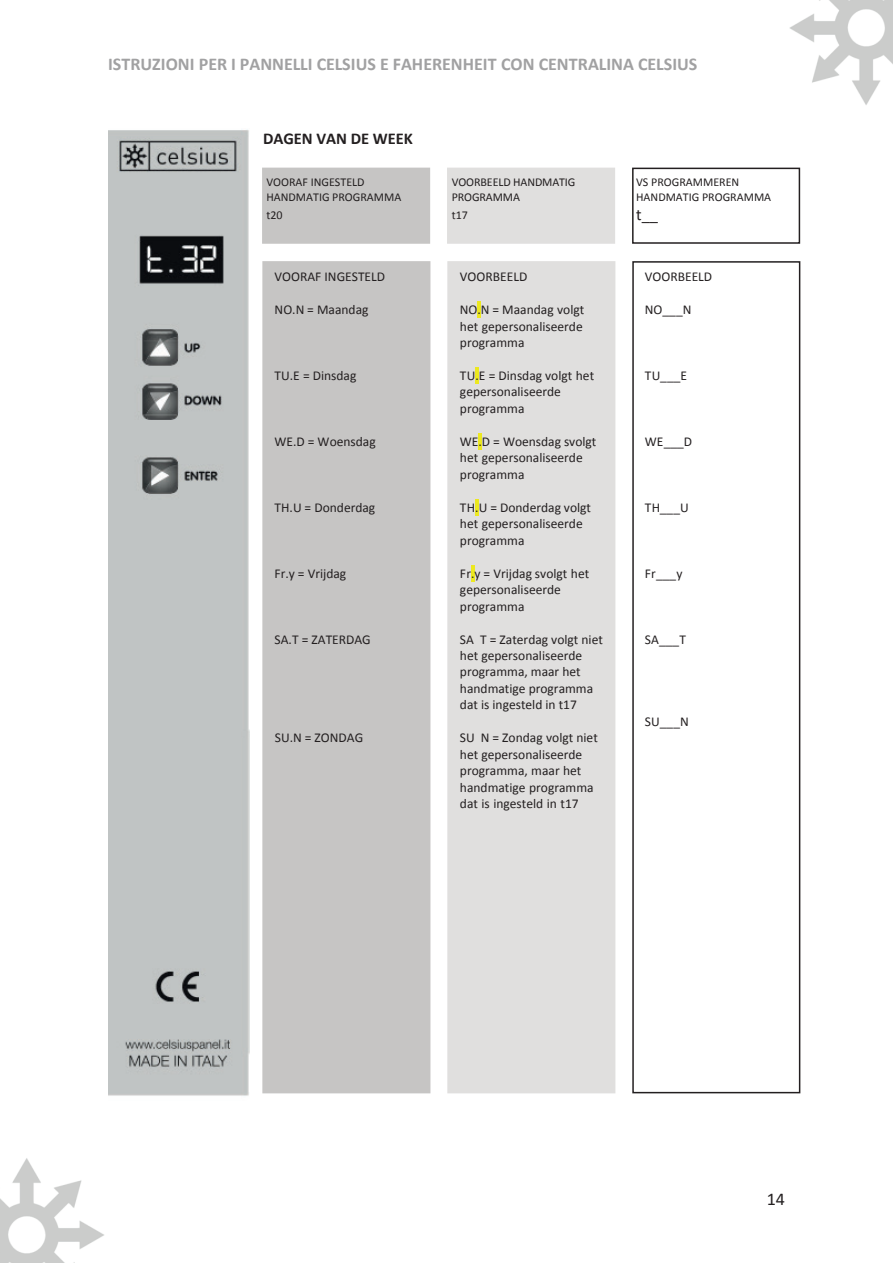
<style>
.page{position:relative;width:893px;height:1263px;background:#fff}
.page>*{position:absolute;margin:0;border:0;box-sizing:border-box;transform-origin:0 0}
.t1{font:700 18px "Calibri";color:#a1a1a2}
.t2{font:18px "Calibri";color:#231f20}
.t3{font:700 16.5px "Calibri";color:#231f20}
.t4{font:16.5px "Calibri";color:#231f20}
.t5{font:13.5px/16.5px "Calibri";color:#231f20}
.t6{font:12px/14.7px "Calibri";color:#231f20}
</style>
<div class="page">
<img style="left:789px;top:0;width:104px;height:105px">
<img style="left:0;top:1158px;width:104px;height:105px">
<img style="left:108px;top:129px;width:141px;height:967px">
<div style="left:263px;top:262px;width:167px;height:830px;background:#c6c5c4"></div>
<div style="left:262px;top:261px;width:168px;height:832px;border:2px solid #c6c5c4"></div>
<div style="left:448px;top:262px;width:167px;height:830px;background:#e0dfde"></div>
<div style="left:447px;top:261px;width:168px;height:832px;border:2px solid #e0dfde"></div>
<hr style="left:478px;top:301px;width:3px;height:17px;background:#ece820">
<hr style="left:475px;top:367px;width:4px;height:16px;background:#ece820">
<hr style="left:479px;top:433px;width:3px;height:16px;background:#ece820">
<hr style="left:475px;top:499px;width:3px;height:16px;background:#ece820">
<hr style="left:471px;top:565px;width:4px;height:16px;background:#ece820">
<div style="left:632px;top:261px;width:168px;height:832px;border:2px solid #231f20"></div>
<div style="left:263px;top:168px;width:166px;height:75px;background:#c6c5c4"></div>
<div style="left:262px;top:168px;width:168px;height:76px;border:2px solid #c6c5c4"></div>
<div style="left:448px;top:168px;width:166px;height:75px;background:#e0dfde"></div>
<div style="left:447px;top:168px;width:168px;height:76px;border:2px solid #e0dfde"></div>
<div style="left:632px;top:168px;width:168px;height:76px;border:2px solid #231f20"></div>
<h1 class="t1" style="left:108px;top:51px;width:591px">ISTRUZIONI PER I PANNELLI CELSIUS E FAHERENHEIT CON CENTRALINA CELSIUS</h1>
<p class="t3" style="left:263px;top:128px;width:151px">DAGEN VAN DE WEEK</p>
<p class="t6" style="left:266px;top:175px;width:136px">VOORAF INGESTELD<br>HANDMATIG PROGRAMMA</p>
<p class="t6" style="left:266px;top:208px;width:18px">t20</p>
<p class="t6" style="left:452px;top:175px;width:125px">VOORBEELD HANDMATIG<br>PROGRAMMA</p>
<p class="t6" style="left:452px;top:208px;width:18px">t17</p>
<p class="t6" style="left:636px;top:175px;width:137px">VS PROGRAMMEREN<br>HANDMATIG PROGRAMMA</p>
<p class="t4" style="left:636px;top:203px;width:23px">t__</p>
<p class="t5" style="left:275px;top:268px;width:112px">VOORAF INGESTELD</p>
<p class="t5" style="left:275px;top:301px;width:95px">NO.N = Maandag</p>
<p class="t5" style="left:275px;top:367px;width:83px">TU.E = Dinsdag</p>
<p class="t5" style="left:275px;top:433px;width:103px">WE.D = Woensdag</p>
<p class="t5" style="left:275px;top:499px;width:102px">TH.U = Donderdag</p>
<p class="t5" style="left:275px;top:565px;width:73px">Fr.y = Vrijdag</p>
<p class="t5" style="left:275px;top:631px;width:98px">SA.T = ZATERDAG</p>
<p class="t5" style="left:275px;top:729px;width:90px">SU.N = ZONDAG</p>
<p class="t5" style="left:460px;top:268px;width:69px">VOORBEELD</p>
<p class="t5" style="left:460px;top:301px;width:126px">NO.N = Maandag volgt het gepersonaliseerde programma</p>
<p class="t5" style="left:460px;top:367px;width:136px">TU.E = Dinsdag volgt het gepersonaliseerde programma</p>
<p class="t5" style="left:460px;top:433px;width:138px">WE.D = Woensdag svolgt het gepersonaliseerde programma</p>
<p class="t5" style="left:460px;top:499px;width:133px">TH.U = Donderdag volgt het gepersonaliseerde programma</p>
<p class="t5" style="left:460px;top:565px;width:131px">Fr.y = Vrijdag svolgt het gepersonaliseerde programma</p>
<p class="t5" style="left:460px;top:631px;width:144px">SA T = Zaterdag volgt niet het gepersonaliseerde programma, maar het handmatige programma dat is ingesteld in t17</p>
<p class="t5" style="left:460px;top:729px;width:139px">SU N = Zondag volgt niet het gepersonaliseerde programma, maar het handmatige programma dat is ingesteld in t17</p>
<p class="t5" style="left:645px;top:268px;width:69px">VOORBEELD</p>
<p class="t5" style="left:645px;top:301px;width:48px">NO___N</p>
<p class="t5" style="left:645px;top:367px;width:44px">TU___E</p>
<p class="t5" style="left:645px;top:433px;width:49px">WE___D</p>
<p class="t5" style="left:645px;top:499px;width:45px">TH___U</p>
<p class="t5" style="left:645px;top:565px;width:39px">Fr___y</p>
<p class="t5" style="left:645px;top:631px;width:42px">SA___T</p>
<p class="t5" style="left:645px;top:713px;width:46px">SU___N</p>
<h1 class="t2" style="left:767px;top:1187px;width:20px">14</h1>
</div>
